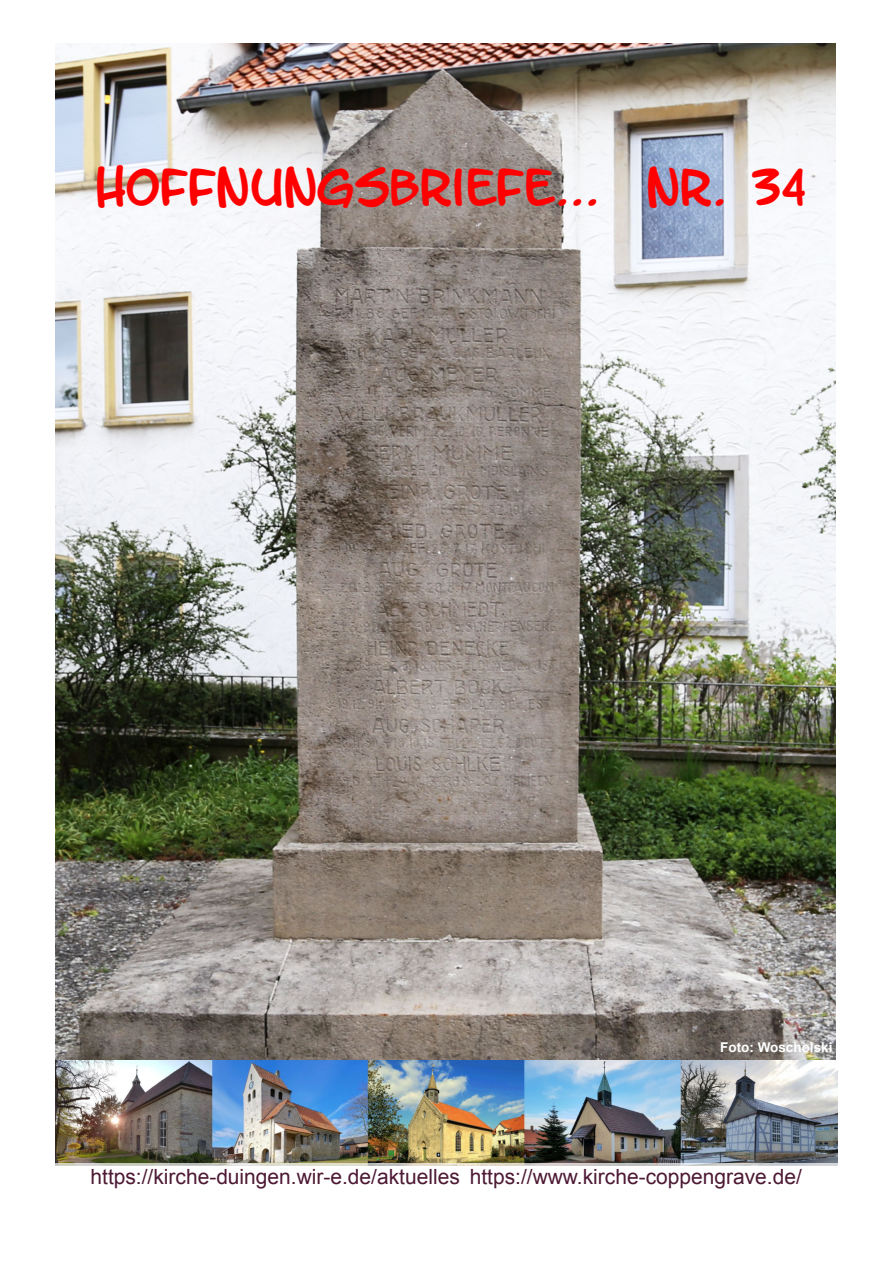
<style>
.page{position:relative;width:893px;height:1263px;background:#fff}
.page>*{position:absolute;margin:0;border:0;box-sizing:border-box;transform-origin:0 0}
.t1{font:43.5px "Letter O Matic";color:#f00}
.t2{font:21px "Arial";color:#4d1933}
.t3{font:700 13.5px "Arial";color:#fff}
</style>
<div class="page">
<img style="left:55px;top:44px;width:780px;height:1016px">
<img style="left:55px;top:1060px;width:783px;height:103px">
<h1 class="t1" style="left:95px;top:172px;width:712px">Hoffnungsbriefe... Nr. 34</h1>
<p class="t3" style="left:720px;top:1040px;width:114px">Foto: Woscholski</p>
<p class="t2" style="left:91px;top:1164px;width:713px">https://kirche-duingen.wir-e.de/aktuelles https://www.kirche-coppengrave.de/</p>
</div>
